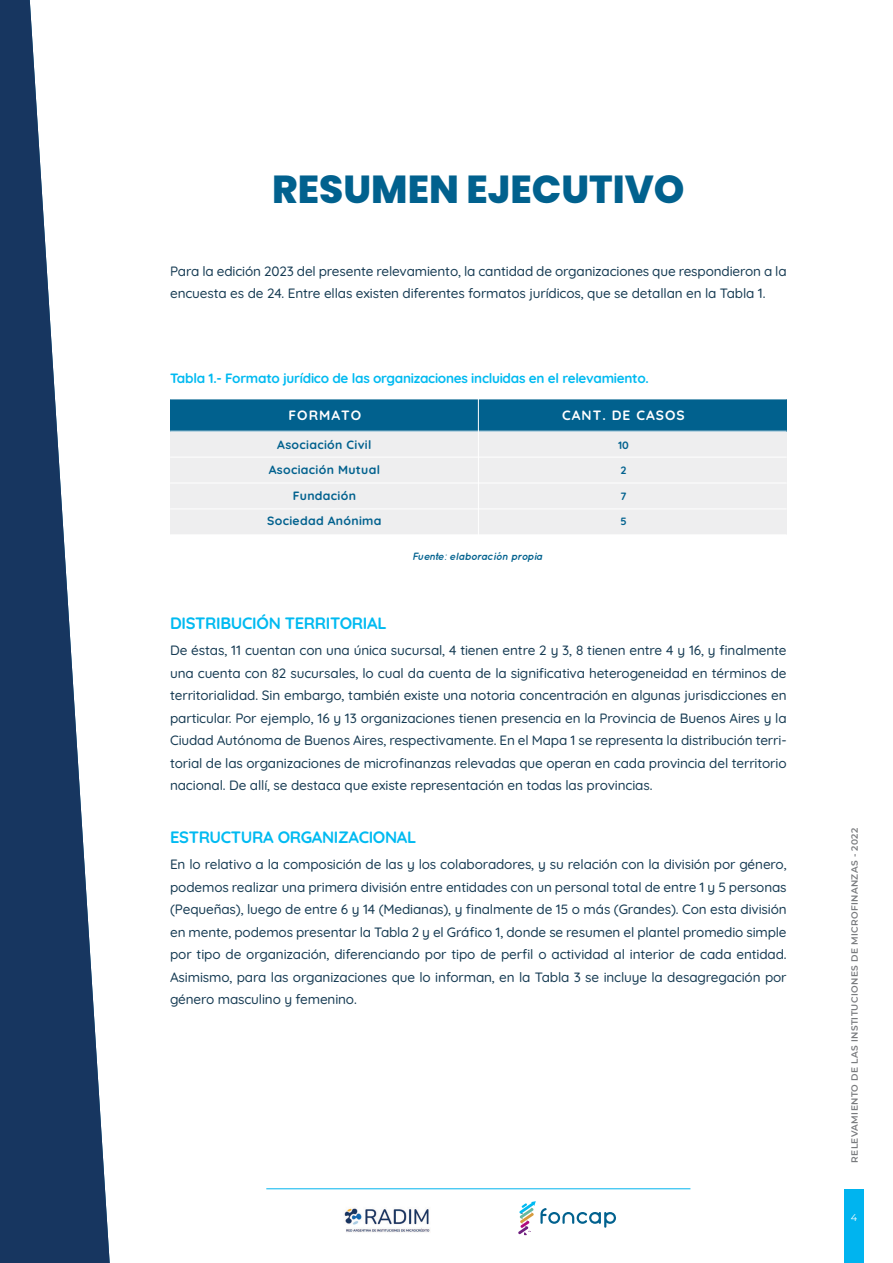
<style>
.page{position:relative;width:893px;height:1263px;background:#fff}
.page>*{position:absolute;margin:0;border:0;box-sizing:border-box;transform-origin:0 0}
.t1{font:800 39px "Poppins";color:#01618e}
.t2{font:700 16.5px "Quicksand";letter-spacing:-.02em;color:#00baf1}
.t3{font:500 13.5px/22.5px "Quicksand";letter-spacing:-.01em;color:#163b53;text-align:justify}
.t4{font:700 13.5px "Quicksand";letter-spacing:-.02em;color:#00baf1}
.t5{font:700 13.5px "Quicksand";letter-spacing:.075em;color:#fff}
.t6{font:700 12px/25.5px "Quicksand";letter-spacing:.025em;color:#01618e;text-align:center}
.t7{font:700 10.65px "Quicksand";color:#01618e}
.t8{font:italic 700 10.5px "Quicksand";letter-spacing:-.02em;color:#01618e}
.t9{font:9.75px "Montserrat";color:#fff}
.t10{font:600 9px "Montserrat";letter-spacing:.04em;color:#787a7d}
</style>
<div class="page">
<div style="left:844px;top:1189px;width:20px;height:74px;background:#00b4ef"></div>
<svg style="left:518px;top:1201px;width:98px;height:34px"></svg>
<img style="left:344px;top:1208px;width:86px;height:25px">
<hr style="left:266px;top:1188px;width:424px;height:1px;background:#00b4ef">
<svg style="left:0;top:0;width:110px;height:1263px;fill:#173660"></svg>
<div style="left:170px;top:409px;width:617px;height:126px;background:#eeeeef"></div>
<div style="left:170px;top:399px;width:617px;height:32px;background:#01618e"></div>
<hr style="left:170px;top:483px;width:617px;height:1px;background:#fff">
<hr style="left:170px;top:508px;width:617px;height:1px;background:#fff">
<hr style="left:170px;top:534px;width:617px;height:1px;background:#fff">
<hr style="left:170px;top:457px;width:617px;height:1px;background:#fff">
<hr style="left:170px;top:431px;width:617px;height:1px;background:#fff">
<hr style="left:478px;top:399px;width:1px;height:143px;background:#fff">
<h1 class="t1" style="left:272px;top:166px;width:414px">RESUMEN EJECUTIVO</h1>
<p class="t3" style="left:170px;top:258px;width:618px">Para la edición 2023 del presente relevamiento, la cantidad de organizaciones que respondieron a la encuesta es de 24. Entre ellas existen diferentes formatos jurídicos, que se detallan en la Tabla 1.</p>
<p class="t4" style="left:170px;top:368px;width:480px">Tabla 1.- Formato jurídico de las organizaciones incluidas en el relevamiento.</p>
<p class="t5" style="left:288px;top:404px;width:74px">FORMATO</p>
<p class="t5" style="left:562px;top:404px;width:124px">CANT. DE CASOS</p>
<p class="t6" style="left:267px;top:430px;width:116px">Asociación Civil<br>Asociación Mutual<br>Fundación<br>Sociedad Anónima</p>
<p class="t7" style="left:618px;top:436px;width:12px">10</p>
<p class="t7" style="left:620px;top:462px;width:8px">2</p>
<p class="t7" style="left:620px;top:487px;width:7px">7</p>
<p class="t7" style="left:620px;top:513px;width:8px">5</p>
<p class="t8" style="left:412px;top:550px;width:132px">Fuente: elaboración propia</p>
<p class="t2" style="left:170px;top:610px;width:218px">DISTRIBUCIÓN TERRITORIAL</p>
<p class="t3" style="left:170px;top:638px;width:618px">De éstas, 11 cuentan con una única sucursal, 4 tienen entre 2 y 3, 8 tienen entre 4 y 16, y finalmente una cuenta con 82 sucursales, lo cual da cuenta de la significativa heterogeneidad en términos de territorialidad. Sin embargo, también existe una notoria concentración en algunas jurisdicciones en particular. Por ejemplo, 16 y 13 organizaciones tienen presencia en la Provincia de Buenos Aires y la Ciudad Autónoma de Buenos Aires, respectivamente. En el Mapa 1 se representa la distribución terri&shy;torial de las organizaciones de microfinanzas relevadas que operan en cada provincia del territorio nacional. De allí, se destaca que existe representación en todas las provincias.</p>
<p class="t2" style="left:170px;top:824px;width:248px">ESTRUCTURA ORGANIZACIONAL</p>
<p class="t3" style="left:170px;top:852px;width:618px">En lo relativo a la composición de las y los colaboradores, y su relación con la división por género, podemos realizar una primera división entre entidades con un personal total de entre 1 y 5 personas (Pequeñas), luego de entre 6 y 14 (Medianas), y finalmente de 15 o más (Grandes). Con esta división en mente, podemos presentar la Tabla 2 y el Gráfico 1, donde se resumen el plantel promedio simple por tipo de organización, diferenciando por tipo de perfil o actividad al interior de cada entidad.<br>Asimismo, para las organizaciones que lo informan, en la Tabla 3 se incluye la desagregación por género masculino y femenino.</p>
<p class="t10" style="left:848px;top:1163px;width:336px;rotate:-90deg">RELEVAMIENTO DE LAS INSTITUCIONES DE MICROFINANZAS - 2022</p>
<p class="t9" style="left:851px;top:1211px;width:8px">4</p>
</div>
